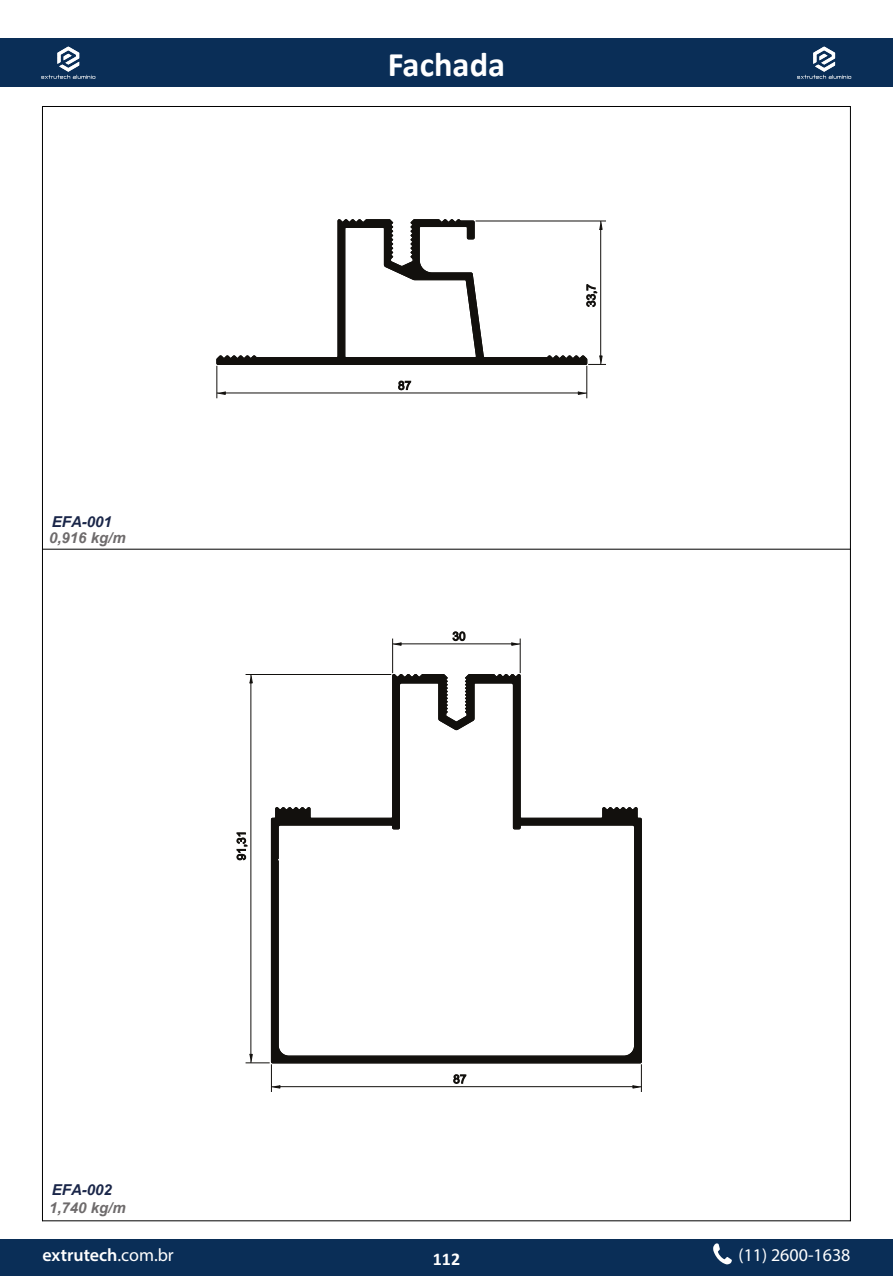
<style>
.page{position:relative;width:893px;height:1276px;background:#fff}
.page>*{position:absolute;margin:0;border:0;box-sizing:border-box;transform-origin:0 0}
.t1{font:700 34.5px "Calibri";color:#fff}
.t2{font:600 18px "Myriad Pro";color:#fff}
.t3{font:18px "Myriad Pro";color:#fff}
.t4{font:700 18px "Calibri";color:#fff}
.t5{font:italic 700 15px "Arial";color:#6e6b6c}
.t6{font:italic 700 15px "Arial";color:#1a2649}
.t7{font:11.85px "Arial";color:#12100d}
.s1{font-weight:400}
</style>
<div class="page">
<div style="left:0;top:1239px;width:893px;height:37px;background:#0a2e57"></div>
<div style="left:0;top:38px;width:893px;height:49px;background:#0a2e57"></div>
<hr style="left:42px;top:106px;width:1px;height:1114px;background:#000">
<hr style="left:42px;top:1220px;width:808px;height:1px;background:#000">
<hr style="left:850px;top:106px;width:1px;height:1114px;background:#000">
<hr style="left:43px;top:549px;width:808px;height:1px;background:#000">
<svg style="left:217px;top:219px;width:370px;height:179px"></svg>
<svg style="left:216px;top:391px;width:10px;height:4px"></svg>
<svg style="left:578px;top:391px;width:9px;height:4px"></svg>
<hr style="left:476px;top:221px;width:130px;height:1px;background:#12100d">
<hr style="left:600px;top:229px;width:1px;height:127px;background:#12100d">
<svg style="left:599px;top:221px;width:3px;height:9px"></svg>
<svg style="left:588px;top:355px;width:18px;height:10px"></svg>
<hr style="left:42px;top:106px;width:808px;height:1px;background:#000">
<svg style="left:271px;top:638px;width:371px;height:425px"></svg>
<svg style="left:392px;top:642px;width:9px;height:3px"></svg>
<svg style="left:511px;top:642px;width:10px;height:3px"></svg>
<hr style="left:280px;top:1086px;width:353px;height:1px;background:#12100d">
<svg style="left:633px;top:1064px;width:9px;height:28px"></svg>
<hr style="left:246px;top:674px;width:145px;height:1px;background:#12100d">
<hr style="left:251px;top:683px;width:1px;height:371px;background:#12100d">
<svg style="left:249px;top:675px;width:4px;height:8px"></svg>
<svg style="left:246px;top:1054px;width:34px;height:38px"></svg>
<p class="t6" style="left:52px;top:512px;width:62px">EFA-001</p>
<p class="t5" style="left:49px;top:527px;width:78px">0,916 kg/m</p>
<p class="t7" style="left:234px;top:860px;width:31px;rotate:-90deg">91 3, 1</p>
<p class="t6" style="left:52px;top:1180px;width:62px">EFA-002</p>
<p class="t5" style="left:49px;top:1197px;width:78px">1,740 kg/m</p>
<h1 class="t1" style="left:388px;top:40px;width:119px">Fachada</h1>
<p class="t7" style="left:398px;top:378px;width:15px">87</p>
<p class="t7" style="left:583px;top:307px;width:24px;rotate:-90deg">33,7</p>
<p class="t7" style="left:452px;top:628px;width:15px">30</p>
<p class="t7" style="left:453px;top:1071px;width:15px">87</p>
<p class="t2" style="left:43px;top:1243px;width:133px">extrutech<span class="s1">.com.br</span></p>
<p class="t4" style="left:433px;top:1246px;width:29px">112</p>
<p class="t3" style="left:738px;top:1243px;width:113px">(11) 2600-1638</p>
</div>
